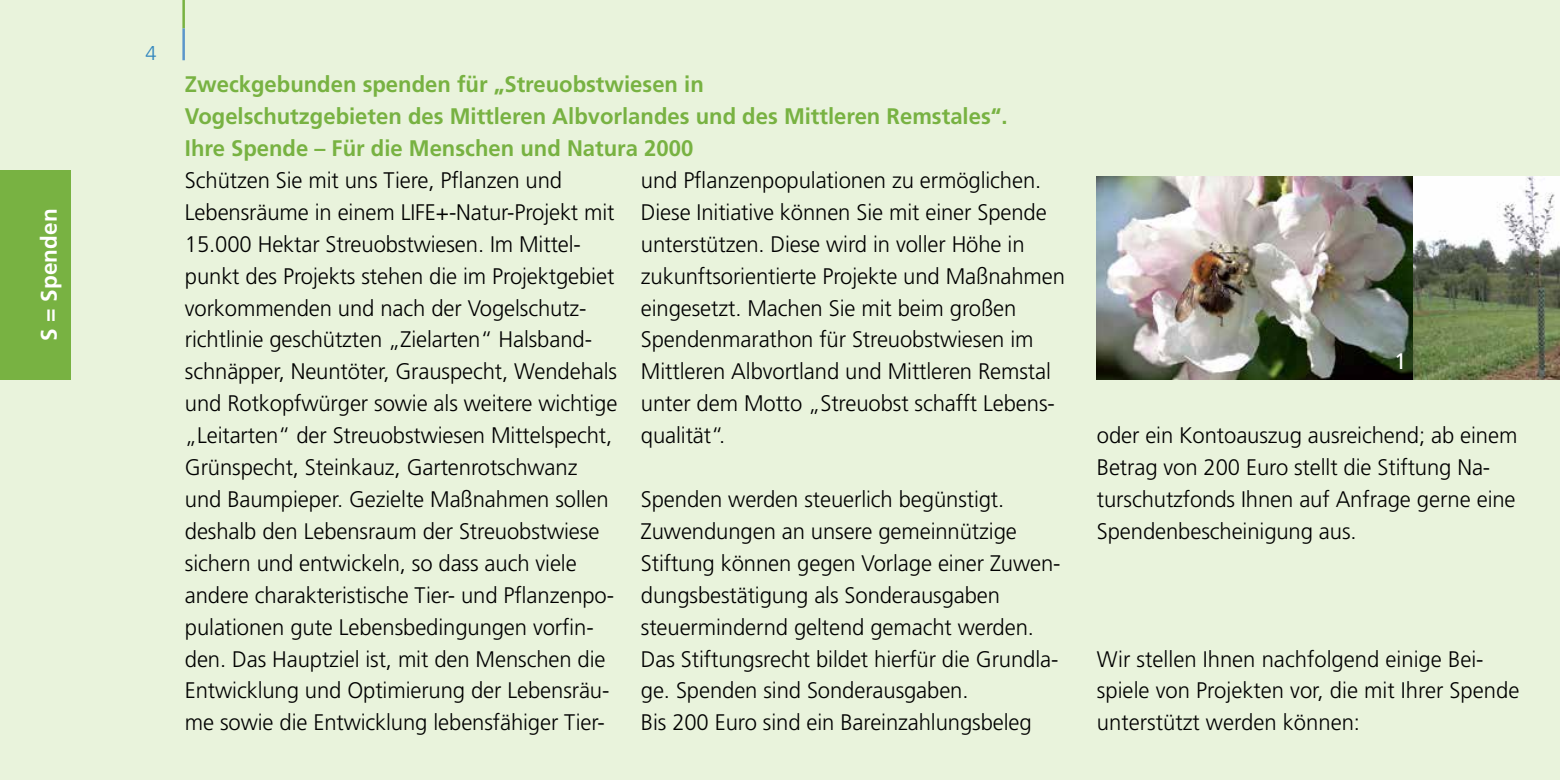
<style>
.page{position:relative;width:1560px;height:780px;background:#fff}
.page>*{position:absolute;margin:0;border:0;box-sizing:border-box;transform-origin:0 0}
.t1{font:300 22.5px/32px "Frutiger";letter-spacing:-.005em;color:#000}
.t2{font:700 22.5px/32px "Frutiger";color:#78b242}
.t3{font:700 22.5px "Frutiger";letter-spacing:.01em;color:#fff}
.t4{font:22.5px "Frutiger";color:#fff}
.t5{font:300 20px "Frutiger";color:#3085be}
</style>
<div class="page">
<div style="left:0;top:0;width:1559px;height:780px;background:#e9f3dc"></div>
<div style="left:0;top:170px;width:71px;height:209px;background:#78b242"></div>
<img style="left:1096px;top:176px;width:317px;height:203px">
<svg style="left:1413px;top:176px;width:146px;height:203px;background:#9ba38d"></svg>
<hr style="left:182px;top:0;width:3px;height:28px;background:#78b242">
<hr style="left:182px;top:28px;width:3px;height:32px;background:#5b96ca">
<p class="t3" style="left:36px;top:341px;width:135px;rotate:-90deg">S = Spenden</p>
<p class="t5" style="left:145px;top:42px;width:13px">4</p>
<p class="t2" style="left:185px;top:68px;width:824px">Zweckgebunden spenden für „Streuobstwiesen in<br>Vogelschutzgebieten des Mittleren Albvorlandes und des Mittleren Remstales“.<br>Ihre Spende – Für die Menschen und Natura 2000</p>
<p class="t1" style="left:185px;top:164px;width:434px">Schützen Sie mit uns Tiere, Pflanzen und Lebensräume in einem LIFE+-Natur-Projekt mit 15.000 Hektar Streuobstwiesen. Im Mittel&shy;punkt des Projekts stehen die im Projektgebiet vorkommenden und nach der Vogelschutz&shy;richtlinie geschützten „Zielarten“ Halsband&shy;schnäpper, Neuntöter, Grauspecht, Wendehals und Rotkopfwürger sowie als weitere wichtige „Leitarten“ der Streuobstwiesen Mittelspecht, Grünspecht, Steinkauz, Gartenrotschwanz und Baumpieper. Gezielte Maßnahmen sollen deshalb den Lebensraum der Streuobstwiese sichern und entwickeln, so dass auch viele andere charakteristische Tier- und Pflanzenpo&shy;pulationen gute Lebensbedingungen vorfin&shy;den. Das Hauptziel ist, mit den Menschen die Entwicklung und Optimierung der Lebensräu&shy;me sowie die Entwicklung lebensfähiger Tier-</p>
<p class="t1" style="left:641px;top:164px;width:425px">und Pflanzenpopulationen zu ermöglichen.<br>Diese Initiative können Sie mit einer Spende unterstützen. Diese wird in voller Höhe in zukunftsorientierte Projekte und Maßnahmen eingesetzt. Machen Sie mit beim großen Spendenmarathon für Streuobstwiesen im Mittleren Albvortland und Mittleren Remstal unter dem Motto „Streuobst schafft Lebens&shy;qualität“.</p>
<p class="t1" style="left:641px;top:483px;width:421px">Spenden werden steuerlich begünstigt.<br>Zuwendungen an unsere gemeinnützige Stiftung können gegen Vorlage einer Zuwen&shy;dungsbestätigung als Sonderausgaben steuermindernd geltend gemacht werden.<br>Das Stiftungsrecht bildet hierfür die Grundla&shy;ge. Spenden sind Sonderausgaben.<br>Bis 200 Euro sind ein Bareinzahlungsbeleg</p>
<p class="t4" style="left:1393px;top:347px;width:14px">1</p>
<p class="t1" style="left:1096px;top:419px;width:422px">oder ein Kontoauszug ausreichend; ab einem Betrag von 200 Euro stellt die Stiftung Na&shy;turschutzfonds Ihnen auf Anfrage gerne eine Spendenbescheinigung aus.</p>
<p class="t1" style="left:1096px;top:642px;width:424px">Wir stellen Ihnen nachfolgend einige Bei&shy;spiele von Projekten vor, die mit Ihrer Spende unterstützt werden können:</p>
</div>
